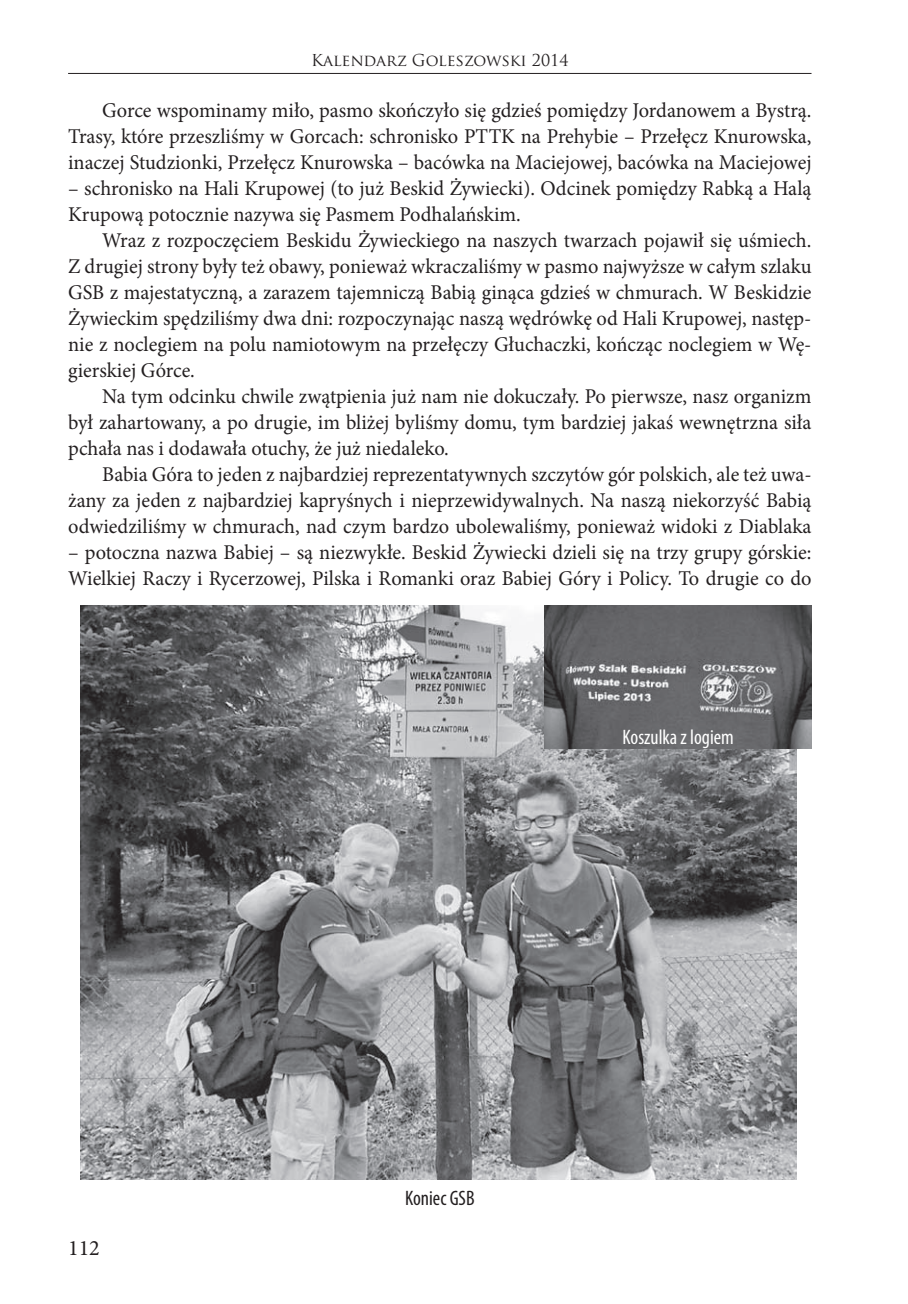
<style>
.page{position:relative;width:908px;height:1304px;background:#fff}
.page>*{position:absolute;margin:0;border:0;box-sizing:border-box;transform-origin:0 0}
.t1{font:22px "Minion Pro";color:#231f20}
.t2{font:21px/26px "Minion Pro";color:#231f20;text-align:justify}
.t3{font:condensed 21px "Myriad Pro";color:#fff}
.t4{font:condensed 21px "Myriad Pro";color:#231f20}
.t5{font:16px "Trajan Pro";color:#231f20}
</style>
<div class="page">
<hr style="left:68px;top:73px;width:743px;height:1px;background:#231f20">
<img style="left:81px;top:605px;width:714px;height:574px">
<img style="left:544px;top:606px;width:267px;height:142px">
<p class="t5" style="left:311px;top:50px;width:259px">Kalendarz Goleszowski 2014</p>
<p class="t2" style="left:68px;top:98px;width:744px;text-indent:34px">Gorce wspominamy miło, pasmo skończyło się gdzieś pomiędzy Jordanowem a Bystrą.<br>Trasy, które przeszliśmy w Gorcach: schronisko PTTK na Prehybie – Przełęcz Knurowska, inaczej Studzionki, Przełęcz Knurowska – bacówka na Maciejowej, bacówka na Maciejowej</p>
<p class="t2" style="left:68px;top:176px;width:744px">– schronisko na Hali Krupowej (to już Beskid Żywiecki). Odcinek pomiędzy Rabką a Halą<br>Krupową potocznie nazywa się Pasmem Podhalańskim.</p>
<p class="t2" style="left:68px;top:228px;width:744px;text-indent:34px">Wraz z rozpoczęciem Beskidu Żywieckiego na naszych twarzach pojawił się uśmiech.<br>Z drugiej strony były też obawy, ponieważ wkraczaliśmy w pasmo najwyższe w całym szlaku GSB z majestatyczną, a zarazem tajemniczą Babią ginąca gdzieś w chmurach. W Beskidzie Żywieckim spędziliśmy dwa dni: rozpoczynając naszą wędrówkę od Hali Krupowej, następ&shy;nie z noclegiem na polu namiotowym na przełęczy Głuchaczki, kończąc noclegiem w Wę&shy;gierskiej Górce.</p>
<p class="t2" style="left:68px;top:384px;width:744px;text-indent:34px">Na tym odcinku chwile zwątpienia już nam nie dokuczały. Po pierwsze, nasz organizm był zahartowany, a po drugie, im bliżej byliśmy domu, tym bardziej jakaś wewnętrzna siła pchała nas i dodawała otuchy, że już niedaleko.</p>
<p class="t2" style="left:68px;top:462px;width:744px;text-indent:34px">Babia Góra to jeden z najbardziej reprezentatywnych szczytów gór polskich, ale też uwa&shy;żany za jeden z najbardziej kapryśnych i nieprzewidywalnych. Na naszą niekorzyść Babią odwiedziliśmy w chmurach, nad czym bardzo ubolewaliśmy, ponieważ widoki z Diablaka</p>
<p class="t2" style="left:68px;top:540px;width:744px">– potoczna nazwa Babiej – są niezwykłe. Beskid Żywiecki dzieli się na trzy grupy górskie:<br>Wielkiej Raczy i Rycerzowej, Pilska i Romanki oraz Babiej Góry i Policy. To drugie co do</p>
<p class="t1" style="left:68px;top:1234px;width:33px">112</p>
<p class="t3" style="left:622px;top:725px;width:113px">Koszulka z logiem</p>
<p class="t4" style="left:405px;top:1185px;width:71px">Koniec GSB</p>
</div>
